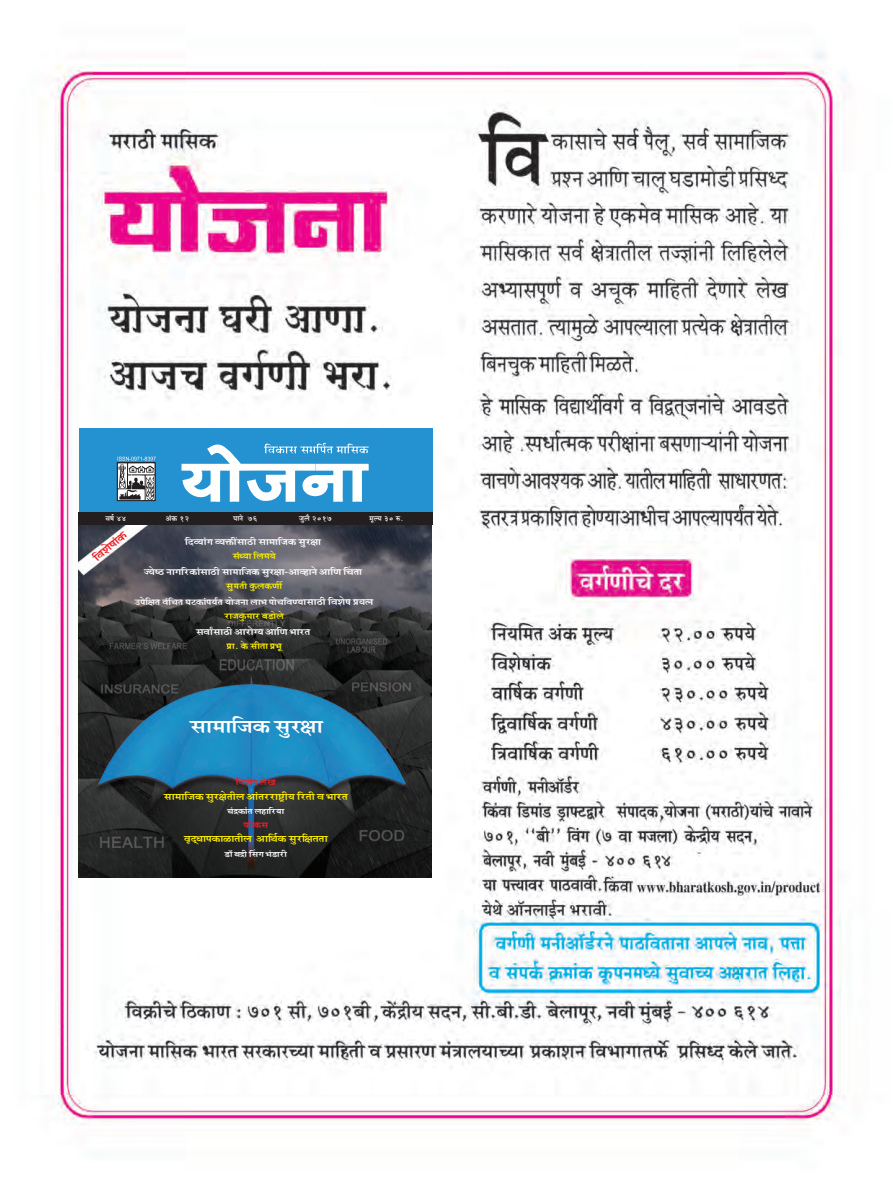
<style>
.page{position:relative;width:893px;height:1190px;background:#fff}
.page>*{position:absolute;margin:0;border:0;box-sizing:border-box;transform-origin:0 0}
.t1{font:700 20.1px "Akruti Dev Priya Expanded";color:#fff;scale:1.04 1}
.t2{font:700 11.4px "Akruti Dev Priya Expanded";color:#ee1d23}
.t3{font:700 10.05px "Akruti Dev Priya Expanded";color:#fff101;scale:1.04 1}
.t4{font:700 9.45px "Akruti Dev Priya Expanded";color:#fff;scale:1.04 1}
.t5{font:700 9px "Akruti Dev Priya Expanded";color:#fff;scale:1.04 1}
.t6{font:700 9px "Akruti Dev Priya Expanded";color:#fff101;scale:1.04 1}
.t7{font:700 9px "Akruti Dev Priya";color:#fff;scale:1.04 1}
.t8{font:700 9px "Akruti Dev Priya Expanded";color:#ee1d23;scale:1.04 1}
.t9{font:700 8.4px "Akruti Dev Priya Expanded";color:#fff;scale:1.04 1}
.s1{font-size:9.45px}
</style>
<div class="page">
<img style="left:43px;top:50px;width:804px;height:1075px">
<img style="left:79px;top:525px;width:353px;height:352px">
<div style="left:79px;top:428px;width:354px;height:84px;background:#2492d0"></div>
<svg style="left:117px;top:457px;width:39px;height:44px;background:#8d959c"></svg>
<div style="left:79px;top:512px;width:354px;height:13px;background:#231f20"></div>
<svg style="left:181px;top:443px;width:188px;height:59px"></svg>
<p class="t7" style="left:106px;top:514px;width:21px">Je&lt;e&amp; 44</p>
<p class="t7" style="left:166px;top:514px;width:24px">DebkeÀ 12</p>
<p class="t7" style="left:233px;top:514px;width:25px">heeves 76</p>
<p class="t7" style="left:299px;top:514px;width:33px">peguew 2017</p>
<p class="t7" style="left:369px;top:514px;width:34px">cetu³e 30 ©.</p>
<p class="t2" style="left:90px;top:553px;width:41px;rotate:-39deg">EFJEMES&lt;EEBKEÀ</p>
<p class="t4" style="left:185px;top:536px;width:132px">EFOJ³EEBIE J³EÊEÀERMEEÞERMEECEEEFPEKEÀ MEGJ#EE</p>
<p class="t6" style="left:232px;top:551px;width:48px">MEBO³EE EFUECE³ES</p>
<p class="t4" style="left:144px;top:566px;width:211px">P³ESŸ VEEIEEFJKEÀEBMEEÞERMEECEEEFPEKEÀ MEGJ#EE-DEEJNEVESDEEEFCE EE®ELEE</p>
<p class="t6" style="left:226px;top:581px;width:61px">MEGCELEERKEGÀUEKEÀCEEA</p>
<p class="t5" style="left:135px;top:596px;width:231px">GHESEF#ELE JEBEF®ELE IEÌKEÀEBHE³E¥LE ³EESPEVEE UEEYE HEES®EEFJEC³E<span class="s1">EMEEÞEREFJEMES&lt;E ÒE³ELVE</span></p>
<p class="t6" style="left:224px;top:611px;width:63px">JEPEKEGÀCEEJ YE[ESUES</p>
<p class="t4" style="left:196px;top:625px;width:111px">MEJEE¥MEEÞERDEEJESI³E DEEEFCE YEEJLE</p>
<p class="t6" style="left:226px;top:640px;width:59px">HE´E. KESÀ MEERLEE HE´YET</p>
<h1 class="t1" style="left:190px;top:714px;width:129px">MEECEEEFPEKEÀ MEGJ#EE</h1>
<p class="t8" style="left:236px;top:776px;width:40px">EFJEMES&lt;E UESKE</p>
<p class="t3" style="left:163px;top:790px;width:178px">MEECEEEFPEKEÀ MEGJ#ESLEERUE DEEBLEJJEÄ^ER³E EFJLEERJE YEEJLE</p>
<p class="t9" style="left:227px;top:806px;width:56px">®EBÊKEÀEBLE UENEEFJ³EE</p>
<p class="t8" style="left:243px;top:819px;width:25px">HEÀESKEÀME</p>
<p class="t3" style="left:184px;top:833px;width:140px">JE=ODOEEHEKEÀEUELEERUE DEEEFLE&amp;KEÀ MEGJEF#ELELEE</p>
<p class="t9" style="left:224px;top:849px;width:66px">[E@ YEÊEREEMEIE YEB[EJER</p>
</div>
